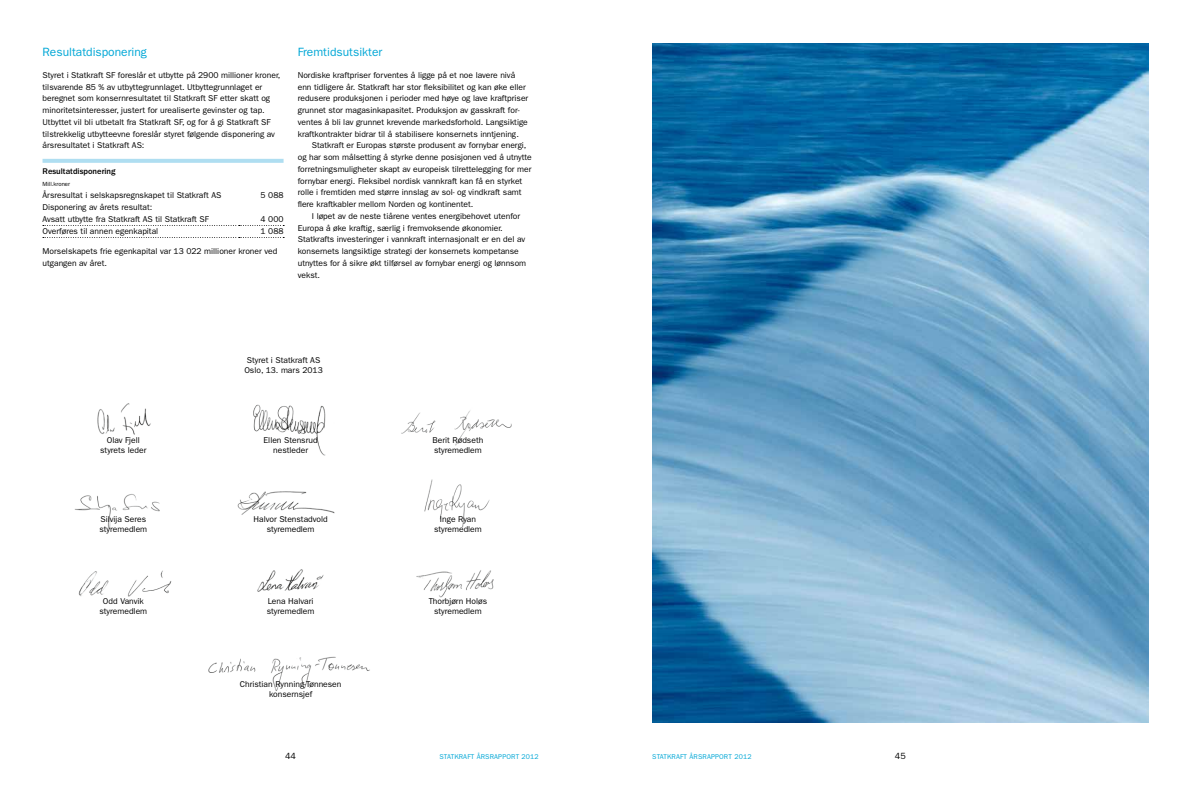
<style>
.page{position:relative;width:1191px;height:791px;background:#fff}
.page>*{position:absolute;margin:0;border:0;box-sizing:border-box;transform-origin:0 0}
.t1{font:12px "ITC Franklin Gothic Std";color:#00a7d6}
.t2{font:9px "ITC Franklin Gothic Std";color:#000}
.t3{font:8.5px/10px "ITC Franklin Gothic Std";color:#000}
.t4{font:500 8.5px "ITC Franklin Gothic Std";color:#000}
.t5{font:7px "ITC Franklin Gothic Std";letter-spacing:.02em;color:#00a7d6}
.t6{font:6px "ITC Franklin Gothic Std";color:#000}
</style>
<div class="page">
<svg style="left:43px;top:237px;width:241px;height:1px"></svg>
<svg style="left:43px;top:225px;width:241px;height:1px"></svg>
<svg style="left:43px;top:159px;width:240px;height:4px"></svg>
<img style="left:401px;top:411px;width:111px;height:35px">
<img style="left:208px;top:656px;width:162px;height:35px">
<img style="left:253px;top:404px;width:73px;height:52px">
<img style="left:237px;top:491px;width:98px;height:24px">
<img style="left:424px;top:479px;width:66px;height:49px">
<img style="left:257px;top:569px;width:67px;height:23px">
<img style="left:78px;top:570px;width:94px;height:27px">
<img style="left:97px;top:403px;width:54px;height:32px">
<img style="left:74px;top:494px;width:86px;height:35px">
<img style="left:416px;top:570px;width:78px;height:28px">
<img style="left:652px;top:43px;width:496px;height:680px">
<p class="t1" style="left:43px;top:45px;width:106px">Resultatdisponering</p>
<p class="t3" style="left:43px;top:69px;width:239px;line-height:11.7px">Styret i Statkraft SF foreslår et utbytte på 2900 millioner kroner, tilsvarende 85 % av utbyttegrunnlaget. Utbyttegrunnlaget er beregnet som konsernresultatet til Statkraft SF etter skatt og minoritetsinteresser, justert for urealiserte gevinster og tap.<br>Utbyttet vil bli utbetalt fra Statkraft SF, og for å gi Statkraft SF tilstrekkelig utbytteevne foreslår styret følgende disponering av årsresultatet i Statkraft AS:</p>
<p class="t4" style="left:43px;top:166px;width:75px">Resultatdisponering</p>
<p class="t6" style="left:43px;top:181px;width:29px">Mill.kroner</p>
<p class="t3" style="left:43px;top:190px;width:180px">Årsresultat i selskapsregnskapet til Statkraft AS</p>
<p class="t3" style="left:261px;top:190px;width:24px">5 088</p>
<p class="t3" style="left:43px;top:201px;width:168px;line-height:12px">Disponering av årets resultat:<br>Avsatt utbytte fra Statkraft AS til Statkraft SF</p>
<p class="t3" style="left:261px;top:214px;width:24px">4 000</p>
<p class="t3" style="left:43px;top:226px;width:117px">Overføres til annen egenkapital</p>
<p class="t3" style="left:261px;top:226px;width:24px">1 088</p>
<p class="t3" style="left:43px;top:245px;width:236px;line-height:11.7px">Morselskapets frie egenkapital var 13 022 millioner kroner ved utgangen av året.</p>
<p class="t1" style="left:298px;top:45px;width:86px">Fremtidsutsikter</p>
<p class="t3" style="left:298px;top:70px;width:219px">Nordiske kraftpriser forventes å ligge på et noe lavere nivå</p>
<p class="t3" style="left:298px;top:82px;width:230px">enn tidligere år. Statkraft har stor fleksibilitet og kan øke eller</p>
<p class="t3" style="left:298px;top:93px;width:232px">redusere produksjonen i perioder med høye og lave kraftpriser</p>
<p class="t3" style="left:298px;top:105px;width:223px">grunnet stor magasinkapasitet. Produksjon av gasskraft for-</p>
<p class="t3" style="left:298px;top:117px;width:232px">ventes å bli lav grunnet krevende markedsforhold. Langsiktige</p>
<p class="t3" style="left:298px;top:129px;width:223px">kraftkontrakter bidrar til å stabilisere konsernets inntjening.</p>
<p class="t3" style="left:312px;top:140px;width:216px">Statkraft er Europas største produsent av fornybar energi,</p>
<p class="t3" style="left:298px;top:152px;width:236px">og har som målsetting å styrke denne posisjonen ved å utnytte</p>
<p class="t3" style="left:298px;top:164px;width:235px">forretningsmuligheter skapt av europeisk tilrettelegging for mer</p>
<p class="t3" style="left:298px;top:176px;width:226px">fornybar energi. Fleksibel nordisk vannkraft kan få en styrket</p>
<p class="t3" style="left:298px;top:187px;width:225px">rolle i fremtiden med større innslag av sol- og vindkraft samt</p>
<p class="t3" style="left:298px;top:199px;width:177px">flere kraftkabler mellom Norden og kontinentet.</p>
<p class="t3" style="left:312px;top:211px;width:210px">I løpet av de neste tiårene ventes energibehovet utenfor</p>
<p class="t3" style="left:298px;top:223px;width:206px">Europa å øke kraftig, særlig i fremvoksende økonomier.</p>
<p class="t3" style="left:298px;top:234px;width:229px">Statkrafts investeringer i vannkraft internasjonalt er en del av</p>
<p class="t3" style="left:298px;top:246px;width:223px">konsernets langsiktige strategi der konsernets kompetanse</p>
<p class="t3" style="left:298px;top:258px;width:230px">utnyttes for å sikre økt tilførsel av fornybar energi og lønnsom</p>
<p class="t3" style="left:298px;top:270px;width:24px">vekst.</p>
<p class="t3" style="left:244px;top:355px;width:80px">Styret i Statkraft AS<br>Oslo, 13. mars 2013</p>
<p class="t3" style="left:100px;top:435px;width:48px;text-align:center">Olav Fjell styrets leder</p>
<p class="t3" style="left:263px;top:435px;width:56px;text-align:center">Ellen Stensrud nestleder</p>
<p class="t3" style="left:432px;top:435px;width:52px">Berit Rødseth styremedlem</p>
<p class="t3" style="left:99px;top:514px;width:49px">Silvija Seres styremedlem</p>
<p class="t3" style="left:253px;top:514px;width:76px;text-align:center">Halvor Stenstadvold styremedlem</p>
<p class="t3" style="left:434px;top:514px;width:49px;text-align:center">Inge Ryan styremedlem</p>
<p class="t3" style="left:99px;top:597px;width:49px;text-align:center">Odd Vanvik styremedlem</p>
<p class="t3" style="left:267px;top:597px;width:49px">Lena Halvari styremedlem</p>
<p class="t3" style="left:429px;top:597px;width:60px;text-align:center">Thorbjørn Holøs styremedlem</p>
<p class="t3" style="left:240px;top:679px;width:103px;text-align:center">Christian Rynning-Tønnesen konsernsjef</p>
<p class="t2" style="left:285px;top:751px;width:12px">44</p>
<p class="t5" style="left:439px;top:753px;width:101px">Statkraft ÅRSRAPPORT 2012</p>
<p class="t5" style="left:652px;top:753px;width:101px">Statkraft ÅRSRAPPORT 2012</p>
<p class="t2" style="left:895px;top:751px;width:12px">45</p>
</div>
